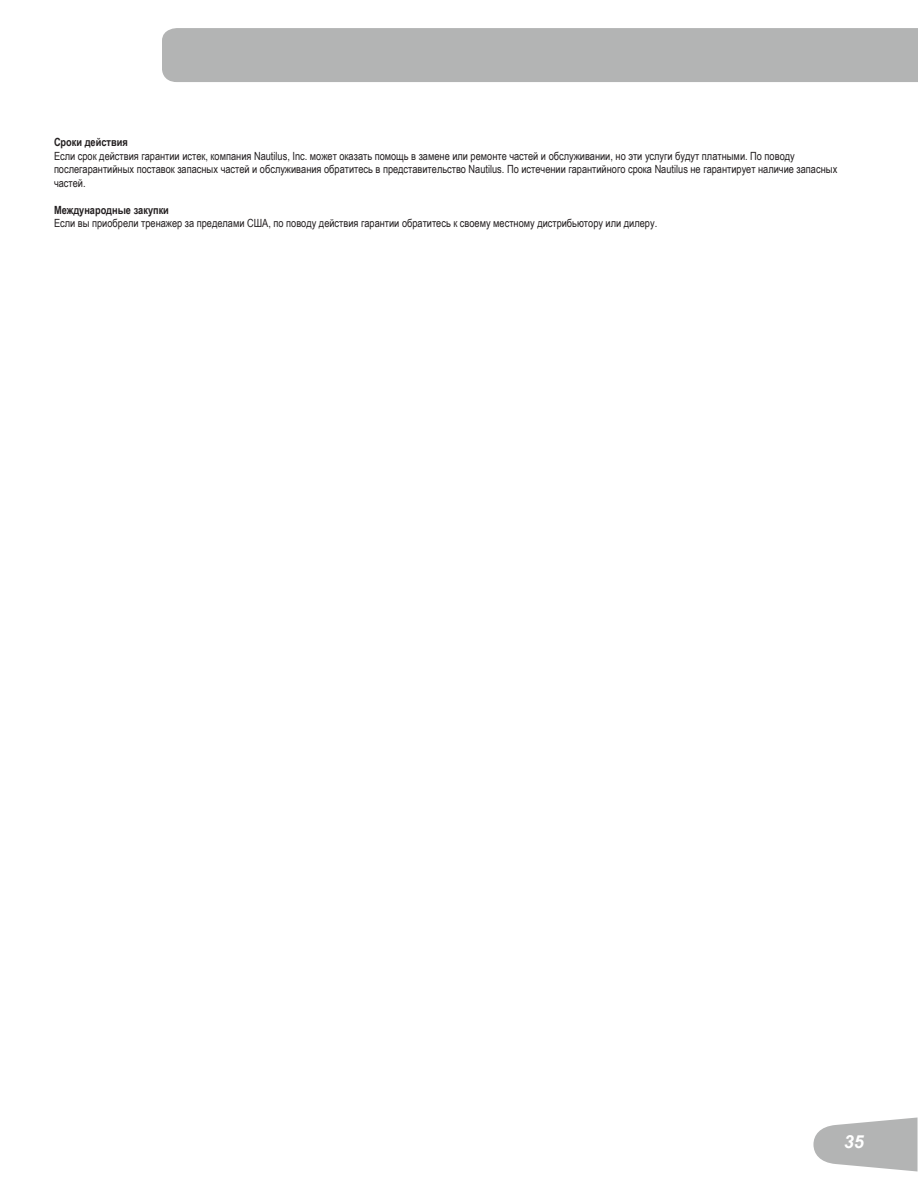
<style>
.page{position:relative;width:918px;height:1188px;background:#fff}
.page>*{position:absolute;margin:0;border:0;box-sizing:border-box;transform-origin:0 0}
.t1{font:italic 700 18px "Arial";color:#fff}
.t2{font:11.25px/13.5px "Arial Narrow";color:#231f20}
.t3{font:700 11.25px "Arial Narrow";color:#231f20}
</style>
<div class="page">
<div style="left:162px;top:28px;width:756px;height:54px;background:#b3b4b4"></div>
<svg style="left:813px;top:1118px;width:105px;height:54px"></svg>
<p class="t3" style="left:54px;top:134px;width:75px">Сроки действия</p>
<p class="t2" style="left:54px;top:149px;width:785px">Если срок действия гарантии истек, компания Nautilus, Inc. может оказать помощь в замене или ремонте частей и обслуживании, но эти услуги будут платными. По поводу послегарантийных поставок запасных частей и обслуживания обратитесь в представительство Nautilus. По истечении гарантийного срока Nautilus не гарантирует наличие запасных частей.</p>
<p class="t3" style="left:54px;top:201px;width:116px">Международные закупки</p>
<p class="t2" style="left:54px;top:216px;width:605px">Если вы приобрели тренажер за пределами США, по поводу действия гарантии обратитесь к своему местному дистрибьютору или дилеру.</p>
<h1 class="t1" style="left:844px;top:1130px;width:22px">35</h1>
</div>
